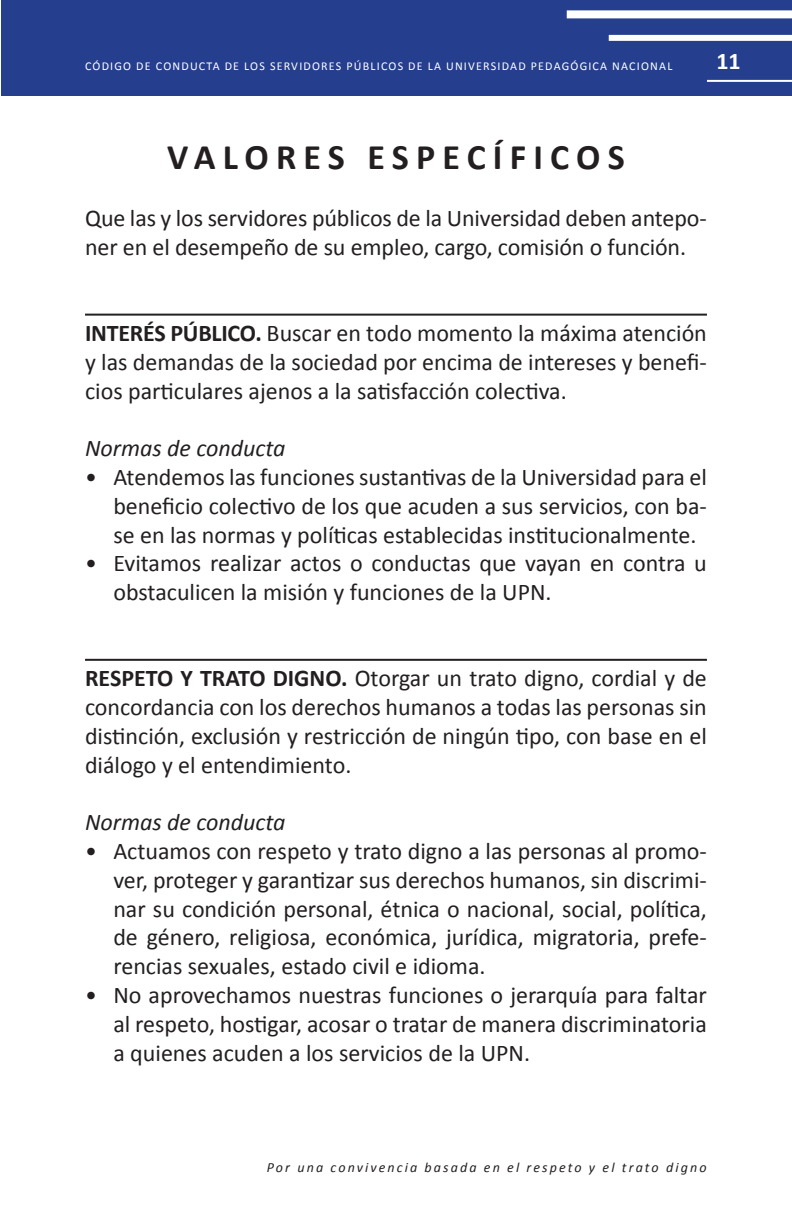
<style>
.page{position:relative;width:792px;height:1224px;background:#fff}
.page>*{position:absolute;margin:0;border:0;box-sizing:border-box;transform-origin:0 0}
.titulo_2{font:700 36px "Calibri";letter-spacing:.2em;color:#231f20}
.bullet{font:24px/28.8px "Calibri";color:#231f20;text-align:justify}
.pleca{font:24px/28.8px "Calibri";color:#231f20;text-align:justify}
.t1{font:italic 24px "Calibri";color:#231f20}
.t2{font:700 24px "Calibri";color:#fff}
.t3{font:italic 14px "Calibri";letter-spacing:.15em;color:#231f20}
.t4{font:12px "Calibri";letter-spacing:.1em;color:#fff}
.s1{font-weight:700}
</style>
<div class="page">
<div style="left:1px;top:0;width:791px;height:95px;background:#253f8e"></div>
<hr style="left:707px;top:80px;width:85px;height:2px;background:#fff">
<div style="left:609px;top:35px;width:183px;height:6px;background:#fff"></div>
<div style="left:567px;top:10px;width:225px;height:8px;background:#fff"></div>
<hr style="left:85px;top:314px;width:622px;height:2px;background:#231f20">
<hr style="left:85px;top:659px;width:622px;height:2px;background:#231f20">
<p class="t4" style="left:85px;top:58px;width:589px">CÓDIGO DE CONDUCTA DE LOS SERVIDORES PÚBLICOS DE LA UNIVERSIDAD PEDAGÓGICA NACIONAL</p>
<p class="t2" style="left:716px;top:46px;width:26px">11</p>
<p class="titulo_2" style="left:167px;top:134px;width:459px">VALORES ESPECÍFICOS</p>
<p class="bullet" style="left:85px;top:204px;width:623px">Que las y los servidores públicos de la Universidad deben antepo&shy;ner en el desempeño de su empleo, cargo, comisión o función.</p>
<p class="pleca" style="left:85px;top:319px;width:623px"><span class="s1">INTERÉS PÚBLICO.</span> Buscar en todo momento la máxima atención y las demandas de la sociedad por encima de intereses y benefi&shy;cios particulares ajenos a la satisfacción colectiva.</p>
<p class="t1" style="left:85px;top:433px;width:202px">Normas de conducta</p>
<p class="bullet" style="left:113px;top:463px;width:595px;text-indent:-28px">• Atendemos las funciones sustantivas de la Universidad para el beneficio colectivo de los que acuden a sus servicios, con ba&shy;se en las normas y políticas establecidas institucionalmente.</p>
<p class="bullet" style="left:113px;top:549px;width:595px;text-indent:-28px">• Evitamos realizar actos o conductas que vayan en contra u obstaculicen la misión y funciones de la UPN.</p>
<p class="pleca" style="left:85px;top:664px;width:623px"><span class="s1">RESPETO Y TRATO DIGNO.</span> Otorgar un trato digno, cordial y de concordancia con los derechos humanos a todas las personas sin distinción, exclusión y restricción de ningún tipo, con base en el diálogo y el entendimiento.</p>
<p class="t1" style="left:85px;top:807px;width:202px">Normas de conducta</p>
<p class="bullet" style="left:113px;top:837px;width:595px;text-indent:-28px">• Actuamos con respeto y trato digno a las personas al promo&shy;ver, proteger y garantizar sus derechos humanos, sin discrimi&shy;nar su condición personal, étnica o nacional, social, política, de género, religiosa, económica, jurídica, migratoria, prefe&shy;rencias sexuales, estado civil e idioma.</p>
<p class="bullet" style="left:113px;top:981px;width:595px;text-indent:-28px">• No aprovechamos nuestras funciones o jerarquía para faltar al respeto, hostigar, acosar o tratar de manera discriminatoria a quienes acuden a los servicios de la UPN.</p>
<p class="t3" style="left:267px;top:1158px;width:441px">Por una convivencia basada en el respeto y el trato digno</p>
</div>
